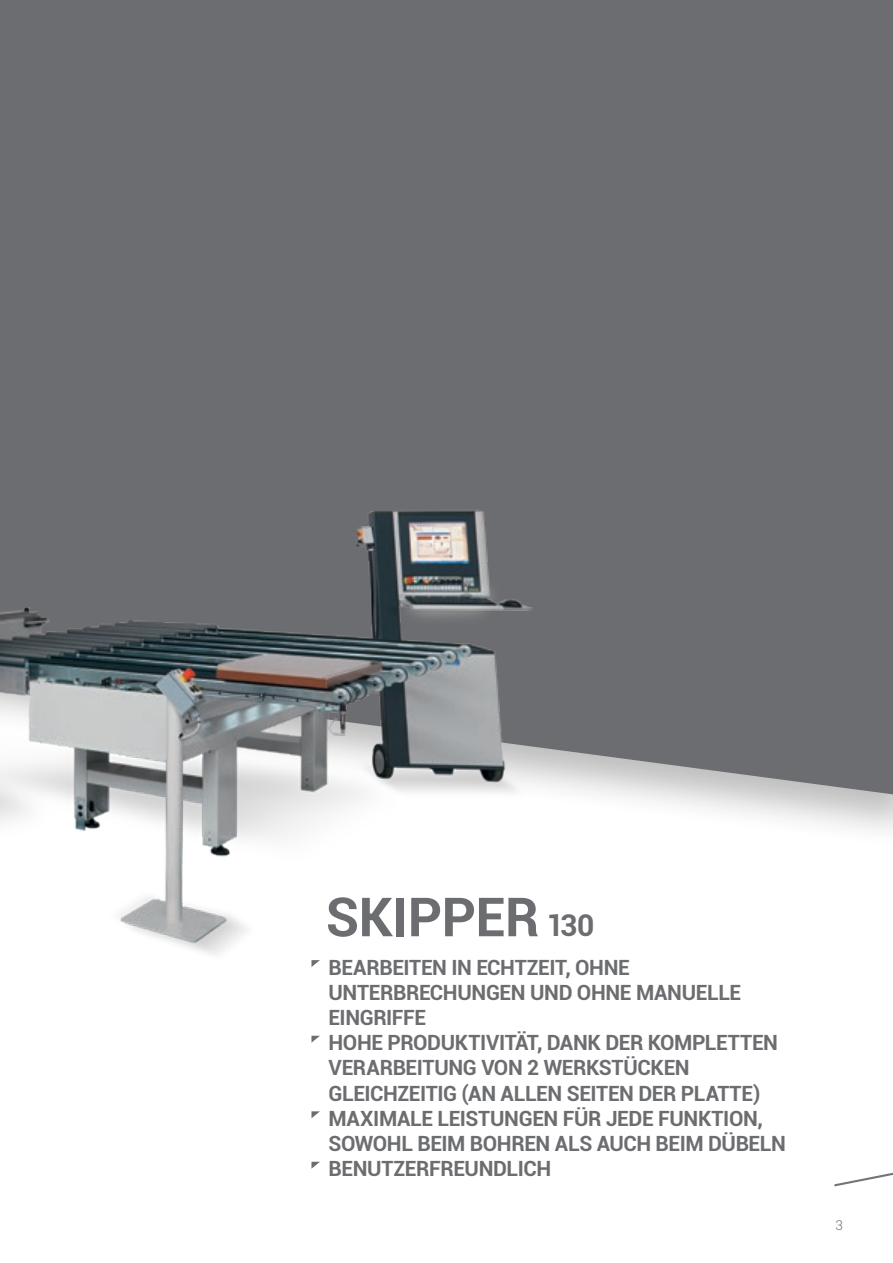
<style>
.page{position:relative;width:893px;height:1263px;background:#fff}
.page>*{position:absolute;margin:0;border:0;box-sizing:border-box;transform-origin:0 0}
.t1{font:700 54px "Roboto";letter-spacing:-.01em;color:#6c6d70}
.t2{font:700 21px/25.2px "Roboto";letter-spacing:-.02em;color:#6c6d70}
.t3{font:300 13.5px "Roboto";color:#6c6d70}
.s1{font-size:30px}
</style>
<div class="page">
<svg style="left:834px;top:1172px;width:59px;height:14px"></svg>
<div style="left:0;top:0;width:893px;height:849px;background:#231f20;opacity:.3"></div>
<div style="left:0;top:0;width:893px;height:796px;background:#6c6d70"></div>
<img style="left:0;top:317px;width:553px;height:638px">
<svg style="left:311px;top:960px;width:9px;height:7px"></svg>
<svg style="left:311px;top:1036px;width:9px;height:7px"></svg>
<svg style="left:311px;top:1111px;width:9px;height:7px"></svg>
<svg style="left:311px;top:1162px;width:9px;height:7px"></svg>
<p class="t1" style="left:326px;top:879px;width:270px">SKIPPER <span class="s1">130</span></p>
<p class="t2" style="left:328px;top:954px;width:459px">BEARBEITEN IN ECHTZEIT, OHNE<br>UNTERBRECHUNGEN UND OHNE MANUELLE<br>EINGRIFFE<br>HOHE PRODUKTIVITÄT, DANK DER KOMPLETTEN<br>VERARBEITUNG VON 2 WERKSTÜCKEN<br>GLEICHZEITIG (AN ALLEN SEITEN DER PLATTE)<br>MAXIMALE LEISTUNGEN FÜR JEDE FUNKTION,<br>SOWOHL BEIM BOHREN ALS AUCH BEIM DÜBELN<br>BENUTZERFREUNDLICH</p>
<p class="t3" style="left:836px;top:1215px;width:9px">3</p>
</div>
